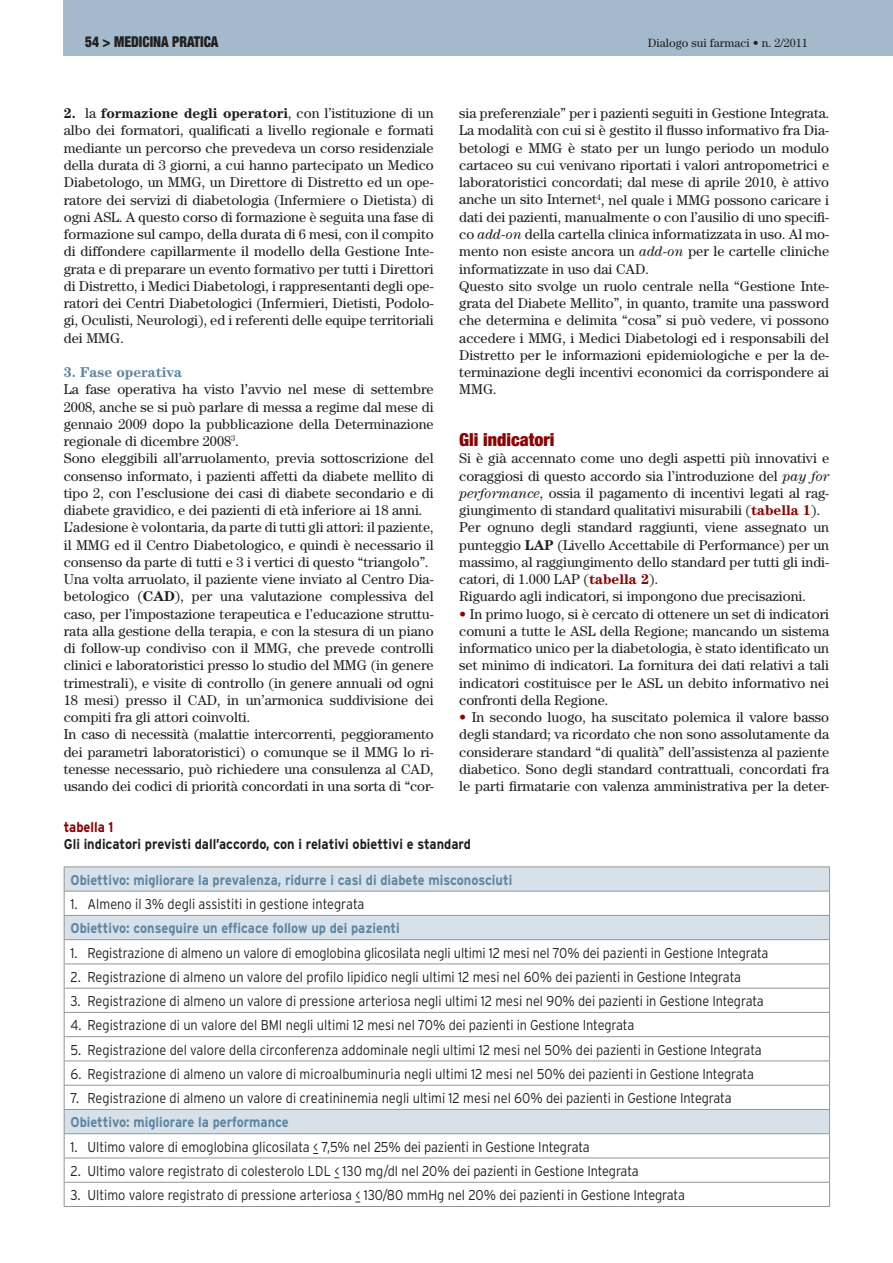
<style>
.page{position:relative;width:893px;height:1263px;background:#fff}
.page>*{position:absolute;margin:0;border:0;box-sizing:border-box;transform-origin:0 0}
.t1{font:900 condensed 18px "Helvetica Neue LT Std";color:#8b0202}
.t2{font:900 condensed 15px "Helvetica Neue LT Std";color:#231f20;scale:.9 1}
.t3{font:14.25px/17.2px "Century Std";color:#231f20;text-align:justify}
.t4{font:300 14.25px "Interstate";color:#231f20;scale:.9 1}
.t5{font:700 14.25px "Interstate";color:#6085a0;scale:.9 1}
.t6{font:700 14.25px "Interstate";color:#231f20;scale:.9 1}
.t7{font:700 14.25px "Century Std";color:#6085a0}
.t8{font:700 14.25px "Interstate";color:#8b0202;scale:.9 1}
.t9{font:12px "Century Std";color:#231f20}
.s1{font-weight:700}
.s2{font-style:italic}
.s3{font-weight:700;color:#8b0202}
.s4{color:#8b0202}
</style>
<div class="page">
<div style="left:64px;top:0;width:829px;height:55px;background:#a4bacc"></div>
<svg style="left:65px;top:867px;width:764px;height:266px"></svg>
<hr style="left:64px;top:866px;width:766px;height:1px;background:#939598">
<hr style="left:64px;top:891px;width:766px;height:1px;background:#939598">
<hr style="left:64px;top:915px;width:766px;height:1px;background:#939598">
<hr style="left:64px;top:939px;width:766px;height:1px;background:#939598">
<hr style="left:64px;top:963px;width:766px;height:1px;background:#939598">
<hr style="left:64px;top:988px;width:766px;height:1px;background:#939598">
<hr style="left:64px;top:1012px;width:766px;height:1px;background:#939598">
<hr style="left:64px;top:1036px;width:766px;height:1px;background:#939598">
<hr style="left:64px;top:1060px;width:766px;height:1px;background:#939598">
<hr style="left:64px;top:1085px;width:766px;height:1px;background:#939598">
<hr style="left:64px;top:1109px;width:766px;height:1px;background:#939598">
<hr style="left:64px;top:1133px;width:766px;height:1px;background:#939598">
<hr style="left:64px;top:1157px;width:766px;height:1px;background:#939598">
<hr style="left:64px;top:1182px;width:766px;height:1px;background:#939598">
<svg style="left:64px;top:867px;width:1px;height:339px"></svg>
<svg style="left:829px;top:867px;width:1px;height:339px"></svg>
<hr style="left:64px;top:1206px;width:766px;height:1px;background:#939598">
<p class="t2" style="left:85px;top:36px;width:150px">54 &gt; MEDICINA PRATICA</p>
<p class="t9" style="left:648px;top:39px;width:162px">Dialogo sui farmaci • n. 2/2011</p>
<p class="t3" style="left:64px;top:106px;width:371px"><span class="s1">2.</span> la <span class="s1">formazione degli operatori</span>, con l’istituzione di un albo dei formatori, qualificati a livello regionale e formati mediante un percorso che prevedeva un corso residenziale della durata di 3 giorni, a cui hanno partecipato un Medico Diabetologo, un MMG, un Direttore di Distretto ed un ope&shy;ratore dei servizi di diabetologia (Infermiere o Dietista) di ogni ASL. A questo corso di formazione è seguita una fase di formazione sul campo, della durata di 6 mesi, con il compito di diffondere capillarmente il modello della Gestione Inte&shy;grata e di preparare un evento formativo per tutti i Direttori di Distretto, i Medici Diabetologi, i rappresentanti degli ope&shy;ratori dei Centri Diabetologici (Infermieri, Dietisti, Podolo&shy;gi, Oculisti, Neurologi), ed i referenti delle equipe territoriali dei MMG.</p>
<p class="t7" style="left:64px;top:367px;width:120px">3. Fase operativa</p>
<p class="t3" style="left:64px;top:382px;width:372px;text-align:left">La fase operativa ha visto l’avvio nel mese di settembre 2008, anche se si può parlare di messa a regime dal mese di gennaio 2009 dopo la pubblicazione della Determinazione regionale di dicembre 2008<sup>3</sup>.<br>Sono eleggibili all’arruolamento, previa sottoscrizione del consenso informato, i pazienti affetti da diabete mellito di tipo 2, con l’esclusione dei casi di diabete secondario e di diabete gravidico, e dei pazienti di età inferiore ai 18 anni.<br>L’adesione è volontaria, da parte di tutti gli attori: il paziente, il MMG ed il Centro Diabetologico, e quindi è necessario il consenso da parte di tutti e 3 i vertici di questo “triangolo”.<br>Una volta arruolato, il paziente viene inviato al Centro Dia&shy;betologico (<span class="s1">CAD</span>), per una valutazione complessiva del caso, per l’impostazione terapeutica e l’educazione struttu&shy;rata alla gestione della terapia, e con la stesura di un piano di follow-up condiviso con il MMG, che prevede controlli clinici e laboratoristici presso lo studio del MMG (in genere trimestrali), e visite di controllo (in genere annuali od ogni 18 mesi) presso il CAD, in un’armonica suddivisione dei compiti fra gli attori coinvolti.<br>In caso di necessità (malattie intercorrenti, peggioramento dei parametri laboratoristici) o comunque se il MMG lo ri&shy;tenesse necessario, può richiedere una consulenza al CAD, usando dei codici di priorità concordati in una sorta di “cor-</p>
<p class="t3" style="left:459px;top:106px;width:372px;text-align:left">sia preferenziale” per i pazienti seguiti in Gestione Integrata.<br>La modalità con cui si è gestito il flusso informativo fra Dia&shy;betologi e MMG è stato per un lungo periodo un modulo cartaceo su cui venivano riportati i valori antropometrici e laboratoristici concordati; dal mese di aprile 2010, è attivo anche un sito Internet<sup>4</sup>, nel quale i MMG possono caricare i dati dei pazienti, manualmente o con l’ausilio di uno specifi&shy;co <span class="s2">add-on</span> della cartella clinica informatizzata in uso. Al mo&shy;mento non esiste ancora un <span class="s2">add-on</span> per le cartelle cliniche informatizzate in uso dai CAD.<br>Questo sito svolge un ruolo centrale nella “Gestione Inte&shy;grata del Diabete Mellito”, in quanto, tramite una password che determina e delimita “cosa” si può vedere, vi possono accedere i MMG, i Medici Diabetologi ed i responsabili del Distretto per le informazioni epidemiologiche e per la de&shy;terminazione degli incentivi economici da corrispondere ai MMG.</p>
<p class="t1" style="left:459px;top:433px;width:97px">Gli indicatori</p>
<p class="t3" style="left:459px;top:451px;width:371px;text-align:left">Si è già accennato come uno degli aspetti più innovativi e coraggiosi di questo accordo sia l’introduzione del <span class="s2">pay for performance</span>, ossia il pagamento di incentivi legati al rag&shy;giungimento di standard qualitativi misurabili (<span class="s3">tabella 1</span>).<br>Per ognuno degli standard raggiunti, viene assegnato un punteggio <span class="s1">LAP</span> (Livello Accettabile di Performance) per un massimo, al raggiungimento dello standard per tutti gli indi&shy;catori, di 1.000 LAP (<span class="s3">tabella 2</span>).<br>Riguardo agli indicatori, si impongono due precisazioni.</p>
<p class="t3" style="left:459px;top:606px;width:371px"><span class="s4">•</span> In primo luogo, si è cercato di ottenere un set di indicatori comuni a tutte le ASL della Regione; mancando un sistema informatico unico per la diabetologia, è stato identificato un set minimo di indicatori. La fornitura dei dati relativi a tali indicatori costituisce per le ASL un debito informativo nei confronti della Regione.</p>
<p class="t3" style="left:459px;top:710px;width:371px"><span class="s4">•</span> In secondo luogo, ha suscitato polemica il valore basso degli standard; va ricordato che non sono assolutamente da considerare standard “di qualità” dell’assistenza al paziente diabetico. Sono degli standard contrattuali, concordati fra le parti firmatarie con valenza amministrativa per la deter-</p>
<p class="t8" style="left:64px;top:822px;width:57px">tabella 1</p>
<p class="t6" style="left:64px;top:839px;width:454px">Gli indicatori previsti dall’accordo, con i relativi obiettivi e standard</p>
<p class="t5" style="left:71px;top:874px;width:492px">Obiettivo: migliorare la prevalenza, ridurre i casi di diabete misconosciuti</p>
<p class="t4" style="left:71px;top:899px;width:328px">1. Almeno il 3% degli assistiti in gestione integrata</p>
<p class="t5" style="left:71px;top:923px;width:367px">Obiettivo: conseguire un efficace follow up dei pazienti</p>
<p class="t4" style="left:71px;top:947px;width:777px">1. Registrazione di almeno un valore di emoglobina glicosilata negli ultimi 12 mesi nel 70% dei pazienti in Gestione Integrata</p>
<p class="t4" style="left:71px;top:971px;width:747px">2. Registrazione di almeno un valore del profilo lipidico negli ultimi 12 mesi nel 60% dei pazienti in Gestione Integrata</p>
<p class="t4" style="left:71px;top:996px;width:772px">3. Registrazione di almeno un valore di pressione arteriosa negli ultimi 12 mesi nel 90% dei pazienti in Gestione Integrata</p>
<p class="t4" style="left:71px;top:1020px;width:628px">4. Registrazione di un valore del BMI negli ultimi 12 mesi nel 70% dei pazienti in Gestione Integrata</p>
<p class="t4" style="left:71px;top:1044px;width:769px">5. Registrazione del valore della circonferenza addominale negli ultimi 12 mesi nel 50% dei pazienti in Gestione Integrata</p>
<p class="t4" style="left:71px;top:1068px;width:761px">6. Registrazione di almeno un valore di microalbuminuria negli ultimi 12 mesi nel 50% dei pazienti in Gestione Integrata</p>
<p class="t4" style="left:71px;top:1093px;width:736px">7. Registrazione di almeno un valore di creatininemia negli ultimi 12 mesi nel 60% dei pazienti in Gestione Integrata</p>
<p class="t5" style="left:71px;top:1117px;width:244px">Obiettivo: migliorare la performance</p>
<p class="t4" style="left:71px;top:1141px;width:578px">1. Ultimo valore di emoglobina glicosilata &lt; 7,5% nel 25% dei pazienti in Gestione Integrata</p>
<p class="t4" style="left:71px;top:1165px;width:633px">2. Ultimo valore registrato di colesterolo LDL &lt; 130 mg/dl nel 20% dei pazienti in Gestione Integrata</p>
<p class="t4" style="left:71px;top:1190px;width:684px">3. Ultimo valore registrato di pressione arteriosa &lt; 130/80 mmHg nel 20% dei pazienti in Gestione Integrata</p>
</div>
